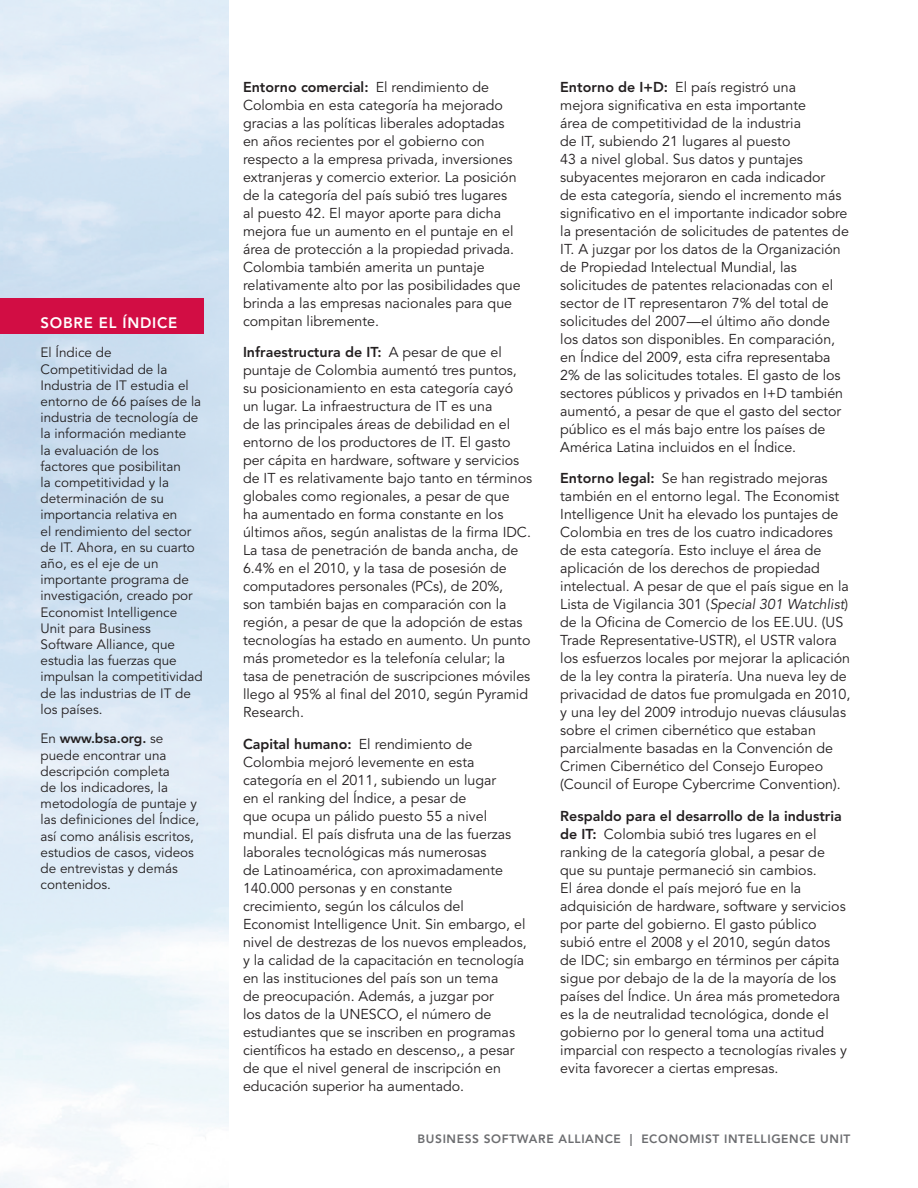
<style>
.page{position:relative;width:918px;height:1188px;background:#fff}
.page>*{position:absolute;margin:0;border:0;box-sizing:border-box;transform-origin:0 0}
.t1{font:800 15px "Avenir LT Std";letter-spacing:.05em;color:#fff}
.t2{font:14.25px/18px "Avenir LT Std";color:#231f20}
.t3{font:13.5px/16.2px "Avenir LT Std";color:#231f20}
.t4{font:800 12px "Avenir LT Std";letter-spacing:.05em;color:#6c6d70}
.s1{font-weight:800}
.s2{font-style:italic}
</style>
<div class="page">
<img style="left:0;top:0;width:229px;height:1188px">
<div style="left:0;top:299px;width:204px;height:35px;background:#d20d44"></div>
<p class="t1" style="left:40px;top:314px;width:138px">Sobre el Índice</p>
<p class="t3" style="left:40px;top:345px;width:164px">El Índice de<br>Competitividad de la<br>Industria de IT estudia el entorno de 66 países de la industria de tecnología de la información mediante<br>la evaluación de los factores que posibilitan<br>la competitividad y la determinación de su importancia relativa en<br>el rendimiento del sector de IT. Ahora, en su cuarto año, es el eje de un importante programa de investigación, creado por<br>Economist Intelligence<br>Unit para Business<br>Software Alliance, que estudia las fuerzas que impulsan la competitividad de las industrias de IT de los países.</p>
<p class="t3" style="left:40px;top:731px;width:160px">En <span class="s1">www.bsa.org.</span> se puede encontrar una descripción completa<br>de los indicadores, la metodología de puntaje y las definiciones del Índice, así como análisis escritos, estudios de casos, videos de entrevistas y demás contenidos.</p>
<p class="t2" style="left:243px;top:78px;width:279px"><span class="s1">Entorno comercial:</span> El rendimiento de Colombia en esta categoría ha mejorado gracias a las políticas liberales adoptadas en años recientes por el gobierno con respecto a la empresa privada, inversiones extranjeras y comercio exterior. La posición de la categoría del país subió tres lugares al puesto 42. El mayor aporte para dicha mejora fue un aumento en el puntaje en el área de protección a la propiedad privada.<br>Colombia también amerita un puntaje relativamente alto por las posibilidades que brinda a las empresas nacionales para que compitan libremente.</p>
<p class="t2" style="left:243px;top:344px;width:291px"><span class="s1">Infraestructura de IT:</span> A pesar de que el puntaje de Colombia aumentó tres puntos, su posicionamiento en esta categoría cayó un lugar. La infraestructura de IT es una<br>de las principales áreas de debilidad en el entorno de los productores de IT. El gasto per cápita en hardware, software y servicios de IT es relativamente bajo tanto en términos globales como regionales, a pesar de que<br>ha aumentado en forma constante en los últimos años, según analistas de la firma IDC.<br>La tasa de penetración de banda ancha, de 6.4% en el 2010, y la tasa de posesión de computadores personales (PCs), de 20%,<br>son también bajas en comparación con la región, a pesar de que la adopción de estas tecnologías ha estado en aumento. Un punto más prometedor es la telefonía celular; la tasa de penetración de suscripciones móviles llego al 95% al final del 2010, según Pyramid Research.</p>
<p class="t2" style="left:243px;top:735px;width:285px"><span class="s1">Capital humano:</span> El rendimiento de Colombia mejoró levemente en esta categoría en el 2011, subiendo un lugar<br>en el ranking del Índice, a pesar de<br>que ocupa un pálido puesto 55 a nivel mundial. El país disfruta una de las fuerzas laborales tecnológicas más numerosas<br>de Latinoamérica, con aproximadamente 140.000 personas y en constante crecimiento, según los cálculos del Economist Intelligence Unit. Sin embargo, el nivel de destrezas de los nuevos empleados, y la calidad de la capacitación en tecnología en las instituciones del país son un tema<br>de preocupación. Además, a juzgar por<br>los datos de la UNESCO, el número de estudiantes que se inscriben en programas científicos ha estado en descenso,, a pesar de que el nivel general de inscripción en educación superior ha aumentado.</p>
<p class="t2" style="left:560px;top:78px;width:290px"><span class="s1">Entorno de I+D:</span> El país registró una<br>mejora significativa en esta importante<br>área de competitividad de la industria<br>de IT, subiendo 21 lugares al puesto<br>43 a nivel global. Sus datos y puntajes subyacentes mejoraron en cada indicador<br>de esta categoría, siendo el incremento más significativo en el importante indicador sobre la presentación de solicitudes de patentes de IT. A juzgar por los datos de la Organización de Propiedad Intelectual Mundial, las solicitudes de patentes relacionadas con el sector de IT representaron 7% del total de solicitudes del 2007—el último año donde los datos son disponibles. En comparación, en Índice del 2009, esta cifra representaba 2% de las solicitudes totales. El gasto de los sectores públicos y privados en I+D también aumentó, a pesar de que el gasto del sector público es el más bajo entre los países de América Latina incluidos en el Índice.</p>
<p class="t2" style="left:560px;top:470px;width:292px"><span class="s1">Entorno legal:</span> Se han registrado mejoras también en el entorno legal. The Economist Intelligence Unit ha elevado los puntajes de Colombia en tres de los cuatro indicadores de esta categoría. Esto incluye el área de aplicación de los derechos de propiedad intelectual. A pesar de que el país sigue en la Lista de Vigilancia 301 (<span class="s2">Special 301 Watchlist</span>) de la Oficina de Comercio de los EE.UU. (US Trade Representative-USTR), el USTR valora los esfuerzos locales por mejorar la aplicación de la ley contra la piratería. Una nueva ley de privacidad de datos fue promulgada en 2010, y una ley del 2009 introdujo nuevas cláusulas sobre el crimen cibernético que estaban parcialmente basadas en la Convención de Crimen Cibernético del Consejo Europeo (Council of Europe Cybercrime Convention).</p>
<p class="t2" style="left:560px;top:807px;width:288px"><span class="s1">Respaldo para el desarrollo de la industria de IT:</span> Colombia subió tres lugares en el ranking de la categoría global, a pesar de que su puntaje permaneció sin cambios.<br>El área donde el país mejoró fue en la adquisición de hardware, software y servicios por parte del gobierno. El gasto público subió entre el 2008 y el 2010, según datos de IDC; sin embargo en términos per cápita sigue por debajo de la de la mayoría de los países del Índice. Un área más prometedora es la de neutralidad tecnológica, donde el gobierno por lo general toma una actitud imparcial con respecto a tecnologías rivales y evita favorecer a ciertas empresas.</p>
<p class="t4" style="left:418px;top:1132px;width:434px">Business software alliance | Economist Intelligence Unit</p>
</div>
